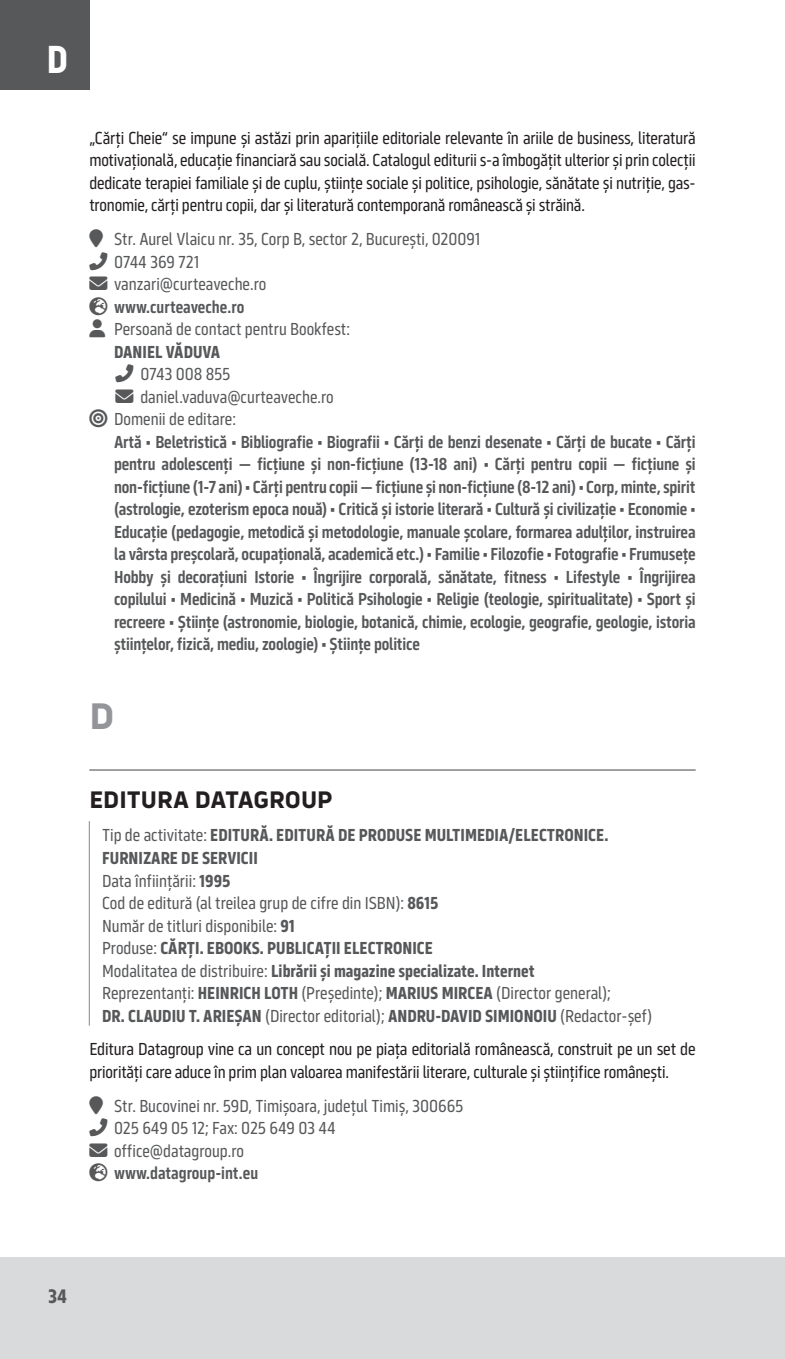
<style>
.page{position:relative;width:785px;height:1359px;background:#fff}
.page>*{position:absolute;margin:0;border:0;box-sizing:border-box;transform-origin:0 0}
.t1{font:700 40.5px "Serca Condensed";color:#fff}
.t2{font:700 38.25px "Serca";color:#939598}
.t3{font:700 24.75px "Serca";color:#231f20}
.t4{font:700 20.25px "Serca Condensed";color:#57585a}
.t5{font:600 18px/22.5px "Serca Condensed";letter-spacing:-.01em;color:#57585a;text-align:justify}
.t6{font:18px/22.5px "Serca Condensed";color:#57585a}
.t7{font:18px/22.5px "Serca Condensed";letter-spacing:-.01em;color:#231f20;text-align:justify}
.t8{font:700 18px "Serca Condensed";color:#57585a}
.s1{font-weight:700}
</style>
<div class="page">
<hr style="left:89px;top:769px;width:606px;height:1px;background:#57585a">
<hr style="left:89px;top:821px;width:1px;height:204px;background:#939598">
<div style="left:0;top:1257px;width:759px;height:102px;background:#d9dadc"></div>
<div style="left:759px;top:1257px;width:25px;height:102px;background:#d9dadc"></div>
<div style="left:0;top:0;width:89px;height:89px;background:#57585a"></div>
<h1 class="t1" style="left:47px;top:36px;width:23px">D</h1>
<p class="t7" style="left:89px;top:127px;width:607px">„Cărți Cheie“ se impune și astăzi prin aparițiile editoriale relevante în ariile de business, literatură motivațională, educație financiară sau socială. Catalogul editurii s‑a îmbogățit ulterior și prin colecții dedicate terapiei familiale și de cuplu, științe sociale și politice, psihologie, sănătate și nutriție, gas‑ tronomie, cărți pentru copii, dar și literatură contemporană românească și străină.</p>
<p class="t6" style="left:114px;top:228px;width:368px">Str. Aurel Vlaicu nr. 35, Corp B, sector 2, București, 020091</p>
<p class="t6" style="left:114px;top:250px;width:87px">0744 369 721</p>
<p class="t6" style="left:89px;top:273px;width:178px">✉ vanzari@curteaveche.ro</p>
<p class="t5" style="left:114px;top:295px;width:132px">www.curteaveche.ro</p>
<p class="t6" style="left:114px;top:318px;width:237px">Persoană de contact pentru Bookfest:</p>
<p class="t8" style="left:114px;top:341px;width:108px">DANIEL VĂDUVA</p>
<p class="t6" style="left:114px;top:363px;width:221px;text-indent:26px">0743 008 855<br>✉ daniel.vaduva@curteaveche.ro<br>Domenii de editare:</p>
<p class="t5" style="left:114px;top:430px;width:583px">Artă • Beletristică • Bibliografie • Biografii • Cărți de benzi desenate • Cărți de bucate • Cărți pentru adolescenți — ficțiune și non‑ficțiune (13‑18 ani) • Cărți pentru copii — ficțiune și non‑ficțiune (1‑7 ani) • Cărți pentru copii — ficțiune și non‑ficțiune (8‑12 ani) • Corp, minte, spirit (astrologie, ezoterism epoca nouă) • Critică și istorie literară • Cultură și civilizație • Economie • Educație (pedagogie, metodică și metodologie, manuale școlare, formarea adulților, instruirea la vârsta preșcolară, ocupațională, academică etc.) • Familie • Filozofie • Fotografie • Frumusețe Hobby și decorațiuni Istorie • Îngrijire corporală, sănătate, fitness • Lifestyle • Îngrijirea copilului • Medicină • Muzică • Politică Psihologie • Religie (teologie, spiritualitate) • Sport și recreere • Științe (astronomie, biologie, botanică, chimie, ecologie, geografie, geologie, istoria științelor, fizică, mediu, zoologie) • Științe politice</p>
<h2 class="t2" style="left:89px;top:693px;width:26px">D</h2>
<h3 class="t3" style="left:89px;top:784px;width:245px">EDITURA DATAGROUP</h3>
<p class="t6" style="left:102px;top:824px;width:551px">Tip de activitate: <span class="s1">EDITURĂ. EDITURĂ DE PRODUSE MULTIMEDIA/ELECTRONICE.<br>FURNIZARE DE SERVICII<br></span>Data înființării: <span class="s1">1995<br></span>Cod de editură (al treilea grup de cifre din ISBN): <span class="s1">8615<br></span>Număr de titluri disponibile: <span class="s1">91<br></span>Produse: <span class="s1">CĂRȚI. EBOOKS. PUBLICAȚII ELECTRONICE<br></span>Modalitatea de distribuire: <span class="s1">Librării și magazine specializate. Internet<br></span>Reprezentanți: <span class="s1">HEINRICH LOTH</span> (Președinte); <span class="s1">MARIUS MIRCEA</span> (Director general);<br><span class="s1">DR. CLAUDIU T. ARIEȘAN</span> (Director editorial); <span class="s1">ANDRU‑DAVID SIMIONOIU</span> (Redactor‑șef)</p>
<p class="t7" style="left:89px;top:1038px;width:608px">Editura Datagroup vine ca un concept nou pe piața editorială românească, construit pe un set de priorități care aduce în prim plan valoarea manifestării literare, culturale și științifice românești.</p>
<p class="t6" style="left:114px;top:1094px;width:351px">Str. Bucovinei nr. 59D, Timișoara, județul Timiș, 300665</p>
<p class="t6" style="left:114px;top:1117px;width:223px">025 649 05 12; Fax: 025 649 03 44</p>
<p class="t6" style="left:89px;top:1139px;width:156px">✉ office@datagroup.ro</p>
<p class="t5" style="left:114px;top:1161px;width:145px">www.datagroup‑int.eu</p>
<p class="t4" style="left:48px;top:1284px;width:20px">34</p>
</div>
